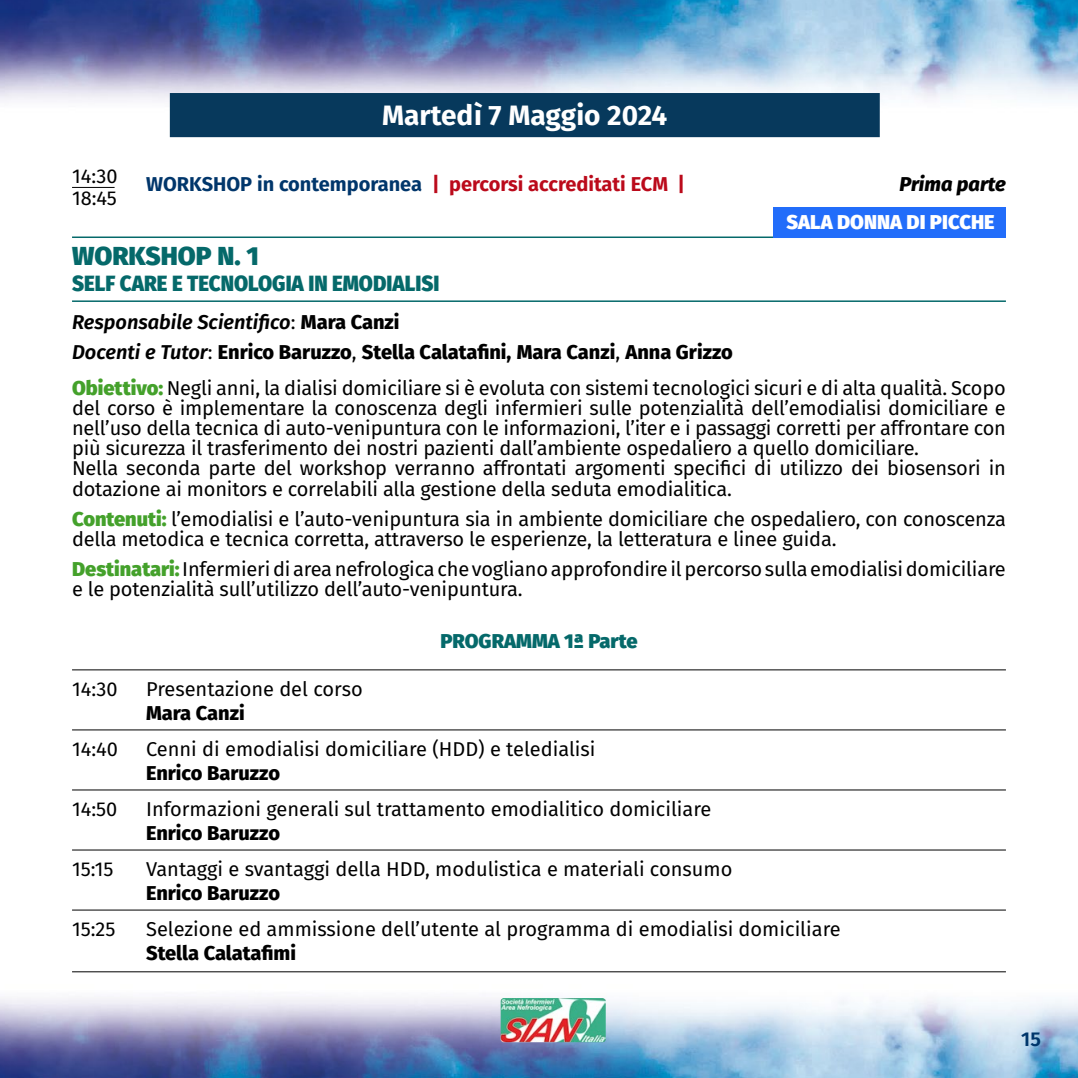
<style>
.page{position:relative;width:1078px;height:1078px;background:#fff}
.page>*{position:absolute;margin:0;border:0;box-sizing:border-box;transform-origin:0 0}
.t1{font:700 28px "Fira Sans";color:#fff}
.t2{font:800 26px "Fira Sans";color:#05696a}
.t3{font:800 22px "Fira Sans";color:#05696a;scale:.93 1}
.t4{font:20px/20px "Fira Sans";letter-spacing:-.01em;color:#000}
.t5{font:800 20px "Fira Sans";color:#000}
.t6{font:700 20px "Fira Sans";color:#bb0a1b}
.t7{font:italic 600 20px "Fira Sans";color:#000}
.t8{font:800 20px "Fira Sans";color:#fff}
.t9{font:800 20px "Fira Sans";color:#05696a}
.t10{font:italic 800 20px "Fira Sans";color:#000}
.t11{font:600 20px "Fira Sans";color:#00366b}
.s1{color:#00366b}
.s2{font-weight:400;font-style:normal}
.s3{font-weight:800;font-style:normal}
.s4{font-weight:600;font-style:italic}
.s5{font-weight:400}
.s6{font-weight:800;color:#44a12b}
</style>
<div class="page">
<img style="left:0;top:0;width:1077px;height:1077px">
<img style="left:500px;top:997px;width:105px;height:44px">
<div style="left:170px;top:93px;width:709px;height:44px;background:#07395c"></div>
<hr style="left:72px;top:236px;width:739px;height:2px;background:#05696a">
<hr style="left:72px;top:300px;width:933px;height:2px;background:#05696a">
<hr style="left:72px;top:971px;width:933px;height:1px;background:#000">
<hr style="left:72px;top:187px;width:43px;height:1px;background:#000">
<div style="left:772px;top:208px;width:233px;height:30px;background:#226dfa"></div>
<hr style="left:72px;top:669px;width:933px;height:1px;background:#000">
<hr style="left:72px;top:729px;width:933px;height:1px;background:#000">
<hr style="left:72px;top:789px;width:933px;height:1px;background:#000">
<hr style="left:72px;top:849px;width:933px;height:1px;background:#000">
<hr style="left:72px;top:909px;width:933px;height:1px;background:#000">
<p class="t1" style="left:382px;top:92px;width:286px">Martedì 7 Maggio 2024</p>
<p class="t4" style="left:72px;top:166px;width:47px">14:30</p>
<p class="t6" style="left:146px;top:167px;width:540px"><span class="s1">WORKSHOP in contemporanea</span> | percorsi accreditati ECM |</p>
<p class="t10" style="left:899px;top:167px;width:108px">Prima parte</p>
<p class="t4" style="left:72px;top:188px;width:46px">18:45</p>
<p class="t8" style="left:786px;top:204px;width:209px">SALA DONNA DI PICCHE</p>
<p class="t2" style="left:72px;top:233px;width:188px">WORKSHOP N. 1</p>
<p class="t3" style="left:72px;top:264px;width:396px">SELF CARE E TECNOLOGIA IN EMODIALISI</p>
<p class="t7" style="left:72px;top:306px;width:329px">Responsabile Scientifico<span class="s2">:</span> <span class="s3">Mara Canzi</span></p>
<p class="t5" style="left:72px;top:335px;width:662px"><span class="s4">Docenti e Tutor</span><span class="s5">:</span> Enrico Baruzzo<span class="s5">,</span> Stella Calatafini, Mara Canzi<span class="s5">,</span> Anna Grizzo</p>
<p class="t4" style="left:72px;top:378px;width:935px;text-align:justify"><span class="s6">Obiettivo:</span> Negli anni, la dialisi domiciliare si è evoluta con sistemi tecnologici sicuri e di alta qualità. Scopo del corso è implementare la conoscenza degli infermieri sulle potenzialità dell’emodialisi domiciliare e nell’uso della tecnica di auto-venipuntura con le informazioni, l’iter e i passaggi corretti per affrontare con più sicurezza il trasferimento dei nostri pazienti dall’ambiente ospedaliero a quello domiciliare.</p>
<p class="t4" style="left:72px;top:458px;width:935px">Nella seconda parte del workshop verranno affrontati argomenti specifici di utilizzo dei biosensori in dotazione ai monitors e correlabili alla gestione della seduta emodialitica.</p>
<p class="t4" style="left:72px;top:508px;width:935px"><span class="s6">Contenuti:</span> l’emodialisi e l’auto-venipuntura sia in ambiente domiciliare che ospedaliero, con conoscenza della metodica e tecnica corretta, attraverso le esperienze, la letteratura e linee guida.</p>
<p class="t4" style="left:72px;top:558px;width:935px"><span class="s6">Destinatari:</span> Infermieri di area nefrologica che vogliano approfondire il percorso sulla emodialisi domiciliare e le potenzialità sull’utilizzo dell’auto-venipuntura.</p>
<p class="t9" style="left:440px;top:622px;width:199px">PROGRAMMA 1ª Parte</p>
<p class="t4" style="left:72px;top:678px;width:47px">14:30</p>
<p class="t4" style="left:146px;top:678px;width:218px">Presentazione del corso</p>
<p class="t5" style="left:146px;top:695px;width:100px">Mara Canzi</p>
<p class="t4" style="left:72px;top:738px;width:47px">14:40</p>
<p class="t4" style="left:146px;top:738px;width:451px">Cenni di emodialisi domiciliare (HDD) e teledialisi</p>
<p class="t5" style="left:146px;top:755px;width:135px">Enrico Baruzzo</p>
<p class="t4" style="left:72px;top:798px;width:47px">14:50</p>
<p class="t4" style="left:146px;top:798px;width:566px">Informazioni generali sul trattamento emodialitico domiciliare</p>
<p class="t5" style="left:146px;top:815px;width:135px">Enrico Baruzzo</p>
<p class="t4" style="left:72px;top:858px;width:43px">15:15</p>
<p class="t4" style="left:146px;top:858px;width:587px">Vantaggi e svantaggi della HDD, modulistica e materiali consumo</p>
<p class="t5" style="left:146px;top:875px;width:135px">Enrico Baruzzo</p>
<p class="t4" style="left:72px;top:918px;width:45px">15:25</p>
<p class="t4" style="left:146px;top:918px;width:696px">Selezione ed ammissione dell’utente al programma di emodialisi domiciliare</p>
<p class="t5" style="left:146px;top:935px;width:151px">Stella Calatafimi</p>
<p class="t11" style="left:1020px;top:1021px;width:21px">15</p>
</div>
